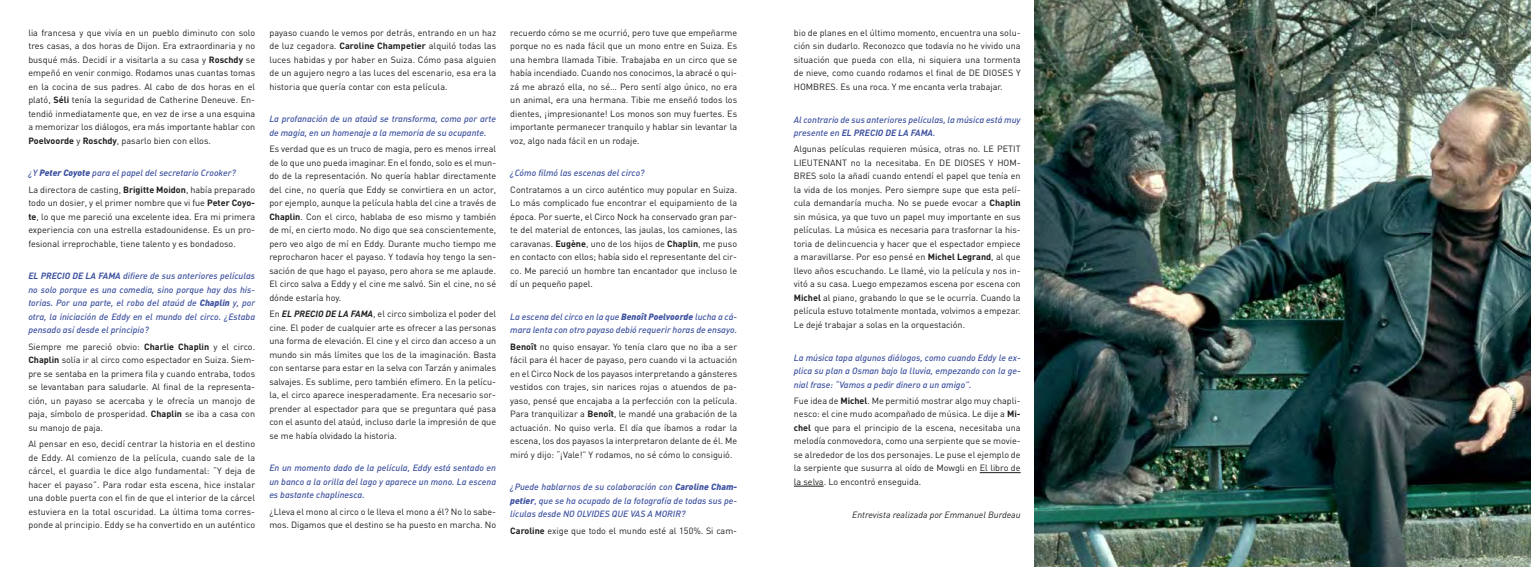
<style>
.page{position:relative;width:1531px;height:567px;background:#fff}
.page>*{position:absolute;margin:0;border:0;box-sizing:border-box;transform-origin:0 0}
.t1{font:9px/13.5px "DIN";color:#1d1d1b;text-align:justify}
.t2{font:9px/13.5px "DIN Medium Italic Alt";color:#3e52a0;text-align:justify}
.t3{font:italic 9px "DIN";color:#1d1d1b}
.s1{font-weight:700}
.s2{font-family:"DIN";font-weight:900;font-style:italic}
.s3{font-family:"DIN";font-weight:700;font-style:italic}
.s4{font-weight:700;font-style:italic}
.s5{font-family:"DIN Medium Italic Alt";color:#3e52a0}
.s6{font-weight:700;font-style:italic;color:#3e52a0}
</style>
<div class="page">
<img style="left:1035px;top:0;width:496px;height:567px">
<hr style="left:980px;top:472px;width:40px;height:1px;background:#1d1d1b">
<hr style="left:794px;top:486px;width:30px;height:1px;background:#1d1d1b">
<p class="t1" style="left:28px;top:26px;width:228px">lia francesa y que vivía en un pueblo diminuto con solo tres casas, a dos horas de Dijon. Era extraordinaria y no busqué más. Decidí ir a visitarla a su casa y <span class="s1">Roschdy</span> se empeñó en venir conmigo. Rodamos unas cuantas tomas en la cocina de sus padres. Al cabo de dos horas en el plató, <span class="s1">Séli</span> tenía la seguridad de Catherine Deneuve. En&shy;tendió inmediatamente que, en vez de irse a una esquina a memorizar los diálogos, era más importante hablar con <span class="s1">Poelvoorde</span> y <span class="s1">Roschdy</span>, pasarlo bien con ellos.</p>
<p class="t2" style="left:28px;top:166px;width:209px">¿Y <span class="s2">Peter Coyote</span> para el papel del secretario Crooker?</p>
<p class="t1" style="left:28px;top:183px;width:228px">La directora de casting, <span class="s1">Brigitte Moidon</span>, había preparado todo un dosier, y el primer nombre que vi fue <span class="s1">Peter Coyo&shy;te</span>, lo que me pareció una excelente idea. Era mi primera experiencia con una estrella estadounidense. Es un pro&shy;fesional irreprochable, tiene talento y es bondadoso.</p>
<p class="t2" style="left:28px;top:269px;width:229px"><span class="s3">EL PRECIO DE LA FAMA</span> difiere de sus anteriores películas no solo porque es una comedia, sino porque hay dos his&shy;torias. Por una parte, el robo del ataúd de <span class="s2">Chaplin</span> y, por otra, la iniciación de Eddy en el mundo del circo. ¿Estaba pensado así desde el principio?</p>
<p class="t1" style="left:28px;top:340px;width:228px">Siempre me pareció obvio: <span class="s1">Charlie Chaplin</span> y el circo.<br><span class="s1">Chaplin</span> solía ir al circo como espectador en Suiza. Siem&shy;pre se sentaba en la primera fila y cuando entraba, todos se levantaban para saludarle. Al final de la representa&shy;ción, un payaso se acercaba y le ofrecía un manojo de paja, símbolo de prosperidad. <span class="s1">Chaplin</span> se iba a casa con su manojo de paja.</p>
<p class="t1" style="left:28px;top:437px;width:228px">Al pensar en eso, decidí centrar la historia en el destino de Eddy. Al comienzo de la película, cuando sale de la cárcel, el guardia le dice algo fundamental: “Y deja de hacer el payaso”. Para rodar esta escena, hice instalar una doble puerta con el fin de que el interior de la cárcel estuviera en la total oscuridad. La última toma corres&shy;ponde al principio. Eddy se ha convertido en un auténtico</p>
<p class="t1" style="left:269px;top:26px;width:228px">payaso cuando le vemos por detrás, entrando en un haz de luz cegadora. <span class="s1">Caroline Champetier</span> alquiló todas las luces habidas y por haber en Suiza. Cómo pasa alguien de un agujero negro a las luces del escenario, esa era la historia que quería contar con esta película.</p>
<p class="t2" style="left:269px;top:112px;width:228px">La profanación de un ataúd se transforma, como por arte de magia, en un homenaje a la memoria de su ocupante.</p>
<p class="t1" style="left:269px;top:142px;width:228px">Es verdad que es un truco de magia, pero es menos irreal de lo que uno pueda imaginar. En el fondo, solo es el mun&shy;do de la representación. No quería hablar directamente del cine, no quería que Eddy se convirtiera en un actor, por ejemplo, aunque la película habla del cine a través de <span class="s1">Chaplin</span>. Con el circo, hablaba de eso mismo y también de mí, en cierto modo. No digo que sea conscientemente, pero veo algo de mí en Eddy. Durante mucho tiempo me reprocharon hacer el payaso. Y todavía hoy tengo la sen&shy;sación de que hago el payaso, pero ahora se me aplaude.<br>El circo salva a Eddy y el cine me salvó. Sin el cine, no sé dónde estaría hoy.</p>
<p class="t1" style="left:269px;top:307px;width:228px">En <span class="s4">EL PRECIO DE LA FAMA</span>, el circo simboliza el poder del cine. El poder de cualquier arte es ofrecer a las personas una forma de elevación. El cine y el circo dan acceso a un mundo sin más límites que los de la imaginación. Basta con sentarse para estar en la selva con Tarzán y animales salvajes. Es sublime, pero también efímero. En la pelícu&shy;la, el circo aparece inesperadamente. Era necesario sor&shy;prender al espectador para que se preguntara qué pasa con el asunto del ataúd, incluso darle la impresión de que se me había olvidado la historia.</p>
<p class="t2" style="left:269px;top:461px;width:228px">En un momento dado de la película, Eddy está sentado en un banco a la orilla del lago y aparece un mono. La escena es bastante chaplinesca.</p>
<p class="t1" style="left:269px;top:504px;width:228px">¿Lleva el mono al circo o le lleva el mono a él? No lo sabe&shy;mos. Digamos que el destino se ha puesto en marcha. No</p>
<p class="t1" style="left:510px;top:26px;width:228px">recuerdo cómo se me ocurrió, pero tuve que empeñarme porque no es nada fácil que un mono entre en Suiza. Es una hembra llamada Tibie. Trabajaba en un circo que se había incendiado. Cuando nos conocimos, la abracé o qui&shy;zá me abrazó ella, no sé… Pero sentí algo único, no era un animal, era una hermana. Tibie me enseñó todos los dientes, ¡impresionante! Los monos son muy fuertes. Es importante permanecer tranquilo y hablar sin levantar la voz, algo nada fácil en un rodaje.</p>
<p class="t2" style="left:510px;top:166px;width:136px">¿Cómo filmó las escenas del circo?</p>
<p class="t1" style="left:510px;top:183px;width:228px">Contratamos a un circo auténtico muy popular en Suiza.<br>Lo más complicado fue encontrar el equipamiento de la época. Por suerte, el Circo Nock ha conservado gran par&shy;te del material de entonces, las jaulas, los camiones, las caravanas. <span class="s1">Eugène</span>, uno de los hijos de <span class="s1">Chaplin</span>, me puso en contacto con ellos; había sido el representante del cir&shy;co. Me pareció un hombre tan encantador que incluso le dí un pequeño papel.</p>
<p class="t2" style="left:510px;top:310px;width:228px">La escena del circo en la que <span class="s2">Benoît Poelvoorde</span> lucha a cá&shy;mara lenta con otro payaso debió requerir horas de ensayo.</p>
<p class="t1" style="left:510px;top:340px;width:228px"><span class="s1">Benoît</span> no quiso ensayar. Yo tenía claro que no iba a ser fácil para él hacer de payaso, pero cuando vi la actuación en el Circo Nock de los payasos interpretando a gánsteres vestidos con trajes, sin narices rojas o atuendos de pa&shy;yaso, pensé que encajaba a la perfección con la película.<br>Para tranquilizar a <span class="s1">Benoît</span>, le mandé una grabación de la actuación. No quiso verla. El día que íbamos a rodar la escena, los dos payasos la interpretaron delante de él. M e miró y dijo: “¡Vale!” Y rodamos, no sé cómo lo consiguió.</p>
<p class="t2" style="left:510px;top:480px;width:228px">¿Puede hablarnos de su colaboración con <span class="s2">Caroline Cham&shy;petier</span>, que se ha ocupado de la fotografía de todas sus pe&shy;lículas desde No olvides que vas a morir?</p>
<p class="t1" style="left:510px;top:524px;width:228px"><span class="s1">Caroline</span> exige que todo el mundo esté al 150%. Si cam-</p>
<p class="t1" style="left:794px;top:26px;width:228px">bio de planes en el último momento, encuentra una solu&shy;ción sin dudarlo. Reconozco que todavía no he vivido una situación que pueda con ella, ni siquiera una tormenta de nieve, como cuando rodamos el final de De dioses y hombres. Es una roca. Y me encanta verla trabajar.</p>
<p class="t2" style="left:794px;top:112px;width:228px">Al contrario de sus anteriores películas, la música está muy</p>
<p class="t1" style="left:794px;top:124px;width:228px;line-height:16.3px"><span class="s5">presente en</span> <span class="s6">EL PRECIO DE LA FAMA</span><span class="s5">.<br></span>Algunas películas requieren música, otras no. Le petit</p>
<p class="t1" style="left:794px;top:156px;width:228px">lieutenant no la necesitaba. En D e dioses y hom&shy;bres solo la añadí cuando entendí el papel que tenía en la vida de los monjes. Pero siempre supe que esta pelí&shy;cula demandaría mucha. No se puede evocar a <span class="s1">Chaplin </span>sin música, ya que tuvo un papel muy importante en sus películas. La música es necesaria para trasfornar la his&shy;toria de delincuencia y hacer que el espectador empiece a maravillarse. Por eso pensé en <span class="s1">M ichel Legrand</span>, al que llevo años escuchando. Le llamé, vio la película y nos in&shy;vitó a su casa. Luego empezamos escena por escena con <span class="s1">Michel</span> al piano, grabando lo que se le ocurría. Cuando la película estuvo totalmente montada, volvimos a empezar.<br>Le dejé trabajar a solas en la orquestación.</p>
<p class="t2" style="left:794px;top:350px;width:228px">La música tapa algunos diálogos, como cuando Eddy le ex&shy;plica su plan a Osman bajo la lluvia, empezando con la ge&shy;nial frase: “Vamos a pedir dinero a un amigo”.</p>
<p class="t1" style="left:794px;top:394px;width:228px">Fue idea de <span class="s1">Michel</span>. Me permitió mostrar algo muy chapli&shy;nesco: el cine mudo acompañado de música. Le dije a <span class="s1">Mi&shy;chel</span> que para el principio de la escena, necesitaba una melodía conmovedora, como una serpiente que se movie&shy;se alrededor de los dos personajes. Le puse el ejemplo de la serpiente que susurra al oído de Mowgli en El libro de la selva. Lo encontró enseguida.</p>
<p class="t3" style="left:852px;top:509px;width:170px">Entrevista realizada por Emmanuel Burdeau</p>
</div>
